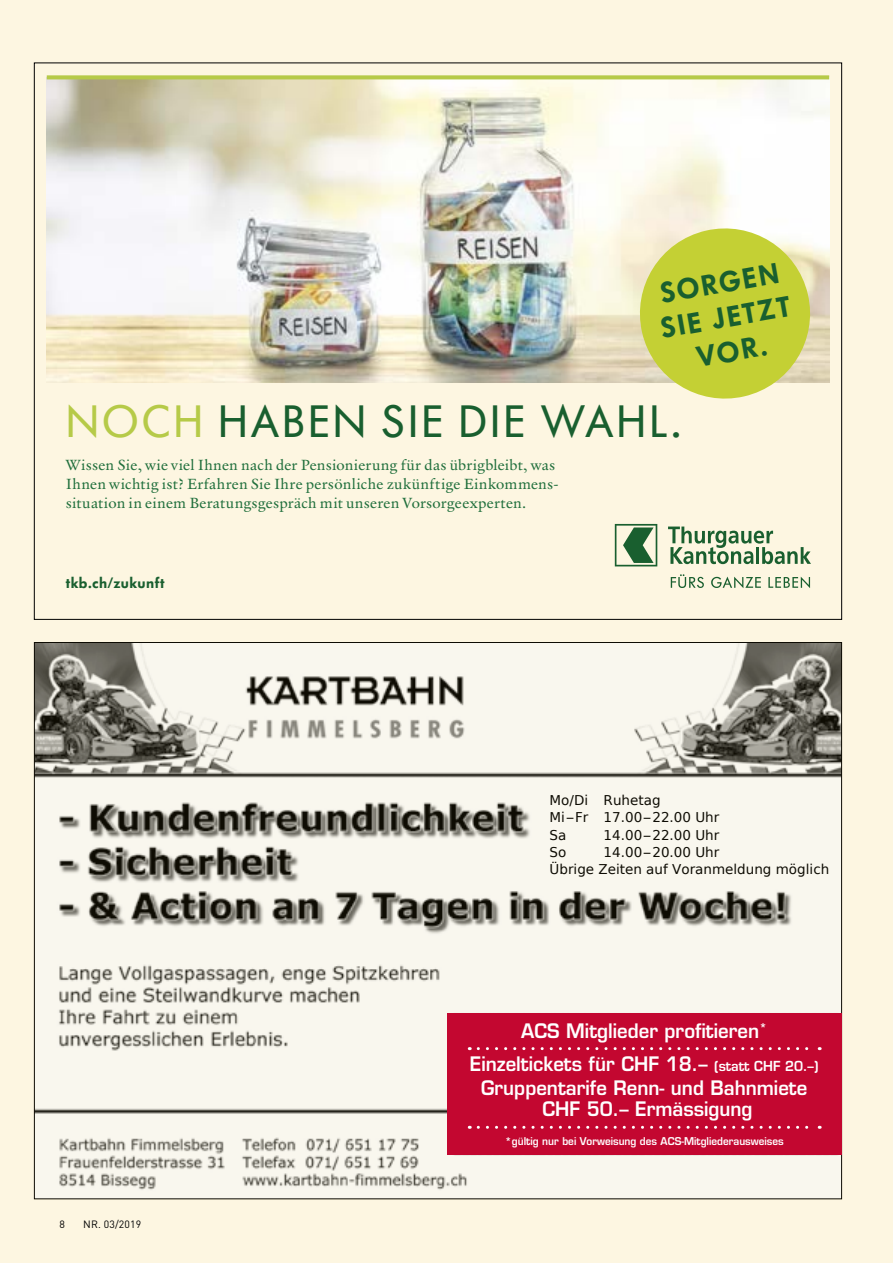
<style>
.page{position:relative;width:893px;height:1263px;background:#fdf6e1}
.page>*{position:absolute;margin:0;border:0;box-sizing:border-box;transform-origin:0 0}
.t1{font:45px "Futura BQ";letter-spacing:.075em;color:#195f2f}
.t2{font:600 28.8px/34.8px "Futura BQ";color:#195f2f;text-align:center}
.t3{font:600 19.5px/33px "Eurostile";color:#fff;text-align:center;scale:.95 1}
.t4{font:15px/19.2px "Verdigris MVB Pro Text";letter-spacing:.02em;color:#206f3c}
.t5{font:600 15px "Futura BQ";letter-spacing:.03em;color:#195f2f}
.t6{font:13.5px/17.2px "Bitstream Vera Sans";color:#000}
.t7{font:600 10.5px "Eurostile";color:#fff;scale:.95 1}
.t8{font:10.5px "DIN Pro";letter-spacing:.01em;color:#000}
.s1{color:#b6ca48}
.s2{font-size:13.5px}
</style>
<div class="page">
<img style="left:47px;top:79px;width:782px;height:303px">
<svg style="left:671px;top:574px;width:33px;height:14px"></svg>
<svg style="left:711px;top:577px;width:50px;height:11px"></svg>
<svg style="left:768px;top:577px;width:42px;height:11px"></svg>
<svg style="left:615px;top:524px;width:42px;height:42px"></svg>
<svg style="left:668px;top:526px;width:143px;height:38px"></svg>
<svg style="left:47px;top:75px;width:782px;height:4px;background:#bccd55"></svg>
<svg style="left:632px;top:220px;width:186px;height:179px;background:#d2d867"></svg>
<svg style="left:34px;top:642px;width:808px;height:557px;fill:#f9f7ee"></svg>
<div style="left:447px;top:1013px;width:394px;height:142px;background:#c30730"></div>
<svg style="left:478px;top:1047px;width:342px;height:3px"></svg>
<svg style="left:478px;top:1126px;width:342px;height:3px"></svg>
<h2 class="t2" style="left:652px;top:277px;width:132px;rotate:-10deg">SORGEN<br>SIE JETZT<br>VOR.</h2>
<h1 class="t1" style="left:66px;top:392px;width:616px"><span class="s1">NOCH</span> HABEN SIE DIE WAHL.</h1>
<p class="t4" style="left:66px;top:454px;width:494px">Wissen Sie, wie viel Ihnen nach der Pensionierung für das übrigbleibt, was<br>Ihnen wichtig ist? Erfahren Sie Ihre persönliche zukünftige Einkommens&shy;situation in einem Beratungsgespräch mit unseren Vorsorgeexperten.</p>
<p class="t5" style="left:66px;top:573px;width:100px">tkb.ch/zukunft</p>
<p class="t8" style="left:60px;top:1216px;width:7px">8</p>
<p class="t8" style="left:83px;top:1216px;width:59px">NR. 03/2019</p>
<p class="t6" style="left:550px;top:792px;width:171px">Mo/Di Ruhetag<br>Mi–Fr 17.00–22.00 Uhr<br>Sa</p>
<p class="t6" style="left:604px;top:826px;width:117px">14.00–22.00 Uhr</p>
<p class="t6" style="left:550px;top:844px;width:281px;text-indent:54px">14.00–20.00 Uhr<br>Übrige Zeiten auf Voranmeldung möglich</p>
<p class="t6" style="left:550px;top:844px;width:18px">So</p>
<h3 class="t3" style="left:470px;top:1014px;width:368px">ACS Mitglieder profitieren<sup>*<br></sup>Einzeltickets für CHF 18.– <span class="s2">(statt CHF 20.–)</span></h3>
<h3 class="t3" style="left:481px;top:1077px;width:345px;line-height:21px">Gruppentarife Renn- und Bahnmiete<br>CHF 50.– Ermässigung</h3>
<p class="t7" style="left:505px;top:1134px;width:295px">*gültig nur bei Vorweisung des ACS-Mitgliederausweises</p>
</div>
